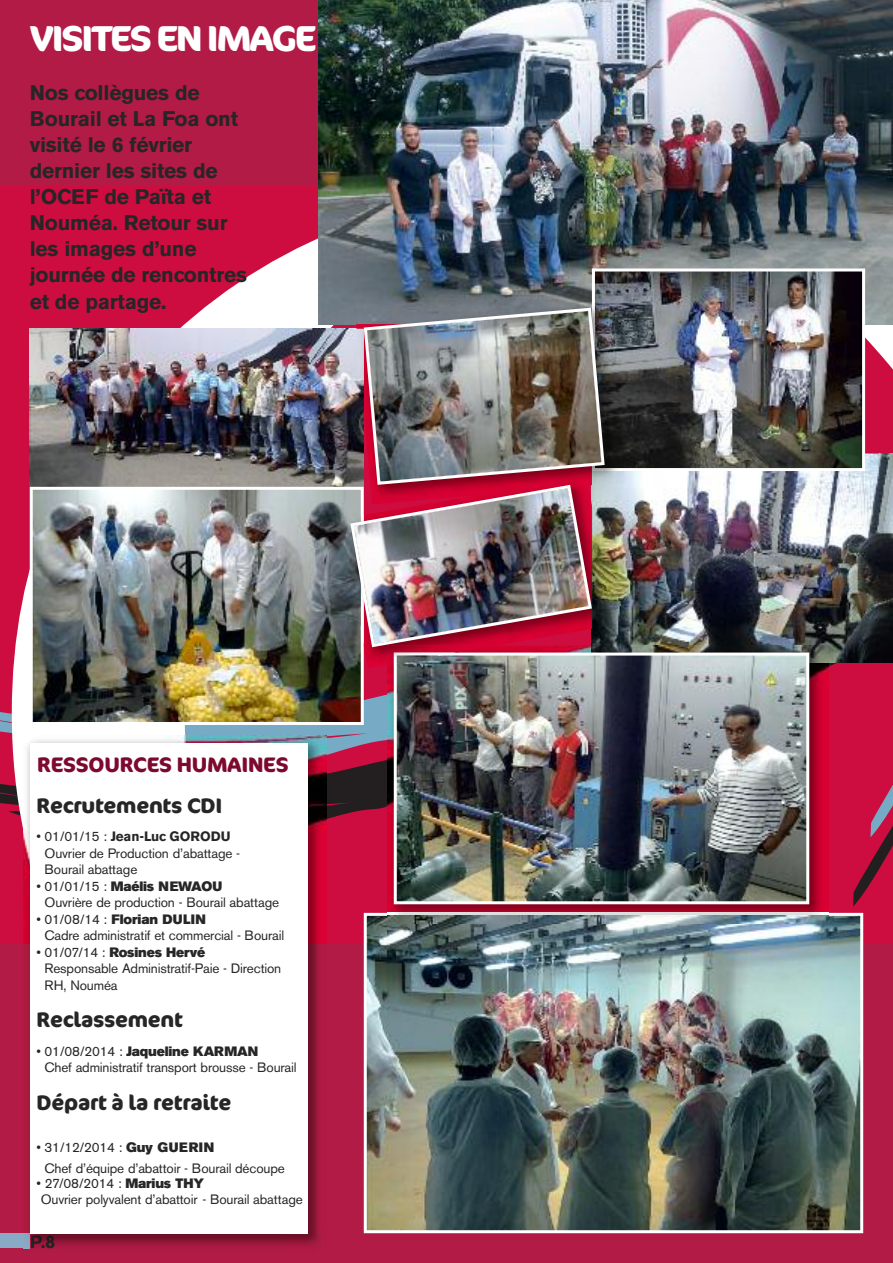
<style>
.page{position:relative;width:893px;height:1263px;background:#b11b46}
.page>*{position:absolute;margin:0;border:0;box-sizing:border-box;transform-origin:0 0}
.t1{font:700 36px "Cocon";letter-spacing:-.06em;color:#fff}
.t2{font:700 21px/26.1px "Akzidenz Grotesk BE";letter-spacing:-.01em;color:#272627}
.t3{font:700 21px "Cocon";letter-spacing:-.01em;color:#272627}
.t4{font:700 21px "Cocon";letter-spacing:-.01em;color:#7d092e}
.t5{font:13.5px/16.5px "Akzidenz Grotesk BE";letter-spacing:-.01em;color:#272627}
.t6{font:13.5px "Akzidenz Grotesk BE Super";letter-spacing:-.015em;color:#272627}
.s1{font-weight:700}
.s2{font-family:"Akzidenz Grotesk BE"}
.s3{font-family:"Akzidenz Grotesk BE Super"}
</style>
<div class="page">
<svg style="left:853px;top:324px;width:40px;height:582px;background:#bc3057"></svg>
<div style="left:0;top:402px;width:893px;height:365px;background:#cd0d40"></div>
<svg style="left:12px;top:184px;width:375px;height:759px;background:#c93d64"></svg>
<div style="left:0;top:1233px;width:30px;height:15px;background:#89aac4"></div>
<img style="left:23px;top:736px;width:303px;height:513px">
<svg style="left:31px;top:1235px;width:23px;height:13px"></svg>
<img style="left:23px;top:1233px;width:7px;height:15px">
<div style="left:30px;top:743px;width:278px;height:490px;background:#fff"></div>
<img style="left:319px;top:0;width:574px;height:324px">
<img style="left:606px;top:453px;width:287px;height:209px">
<img style="left:368px;top:917px;width:491px;height:312px">
<div style="left:364px;top:913px;width:499px;height:320px;border:3px solid #fff"></div>
<img style="left:387px;top:646px;width:441px;height:277px">
<img style="left:398px;top:656px;width:407px;height:244px">
<div style="left:394px;top:652px;width:415px;height:252px;border:3px solid #fff"></div>
<img style="left:30px;top:329px;width:319px;height:158px">
<img style="left:596px;top:272px;width:265px;height:195px">
<div style="left:592px;top:268px;width:273px;height:203px;border:3px solid #fff"></div>
<img style="left:356px;top:301px;width:236px;height:5px">
<img style="left:592px;top:301px;width:32px;height:184px">
<img style="left:595px;top:300px;width:28px;height:168px">
<img style="left:34px;top:491px;width:326px;height:230px">
<div style="left:30px;top:487px;width:334px;height:238px;border:3px solid #fff"></div>
<img style="left:364px;top:649px;width:228px;height:19px">
<img style="left:606px;top:506px;width:7px;height:123px">
<img style="left:387px;top:649px;width:109px;height:16px">
<img style="left:394px;top:652px;width:62px;height:12px">
<img style="left:397px;top:655px;width:42px;height:8px">
<img style="left:341px;top:516px;width:8px;height:113px">
<img style="left:349px;top:306px;width:257px;height:343px">
<h1 class="t1" style="left:30px;top:18px;width:288px">VISITES EN IMAGE</h1>
<h2 class="t2" style="left:30px;top:81px;width:219px">Nos collègues de<br>Bourail et La Foa ont visité le 6 février dernier les sites de l’OCEF de Païta et<br>Nouméa. Retour sur les images d’une journée de rencontres et de partage.</h2>
<h2 class="t4" style="left:37px;top:752px;width:253px">RESSOURCES HUMAINES</h2>
<h2 class="t3" style="left:37px;top:794px;width:187px">Recrutements CDI</h2>
<p class="t5" style="left:45px;top:829px;width:197px;text-indent:-8px">• 01/01/15 : <span class="s1">Jean-Luc GORODU<br></span>Ouvrier de Production d’abattage -<br>Bourail abattage</p>
<p class="t6" style="left:37px;top:880px;width:187px"><span class="s2">• 01/01/15 :</span> Maélis NEWAOU</p>
<p class="t5" style="left:45px;top:895px;width:236px">Ouvrière de production - Bourail abattage</p>
<p class="t6" style="left:36px;top:913px;width:171px"><span class="s2">• 01/08/14 :</span> Florian DULIN</p>
<p class="t5" style="left:45px;top:928px;width:241px">Cadre administratif et commercial - Bourail</p>
<p class="t6" style="left:36px;top:946px;width:170px"><span class="s2">• 01/07/14 :</span> Rosines Hervé</p>
<p class="t5" style="left:45px;top:961px;width:238px">Responsable Administratif-Paie - Direction<br>RH, Nouméa</p>
<h2 class="t3" style="left:37px;top:1007px;width:148px">Reclassement</h2>
<p class="t6" style="left:37px;top:1045px;width:223px"><span class="s2">• 01/08/2014 :</span> Jaqueline KARMAN</p>
<p class="t5" style="left:45px;top:1060px;width:254px">Chef administratif transport brousse - Bourail</p>
<h2 class="t3" style="left:37px;top:1090px;width:196px">Départ à la retraite</h2>
<p class="t5" style="left:45px;top:1138px;width:242px;line-height:21px;text-indent:-8px">• 31/12/2014 : <span class="s3">Guy GUERIN<br></span>Chef d’équipe d’abattoir - Bourail découpe</p>
<p class="t5" style="left:41px;top:1176px;width:263px;text-indent:-4px">• 27/08/2014 : <span class="s3">Marius THY<br></span>Ouvrier polyvalent d’abattoir - Bourail abattage</p>
</div>
